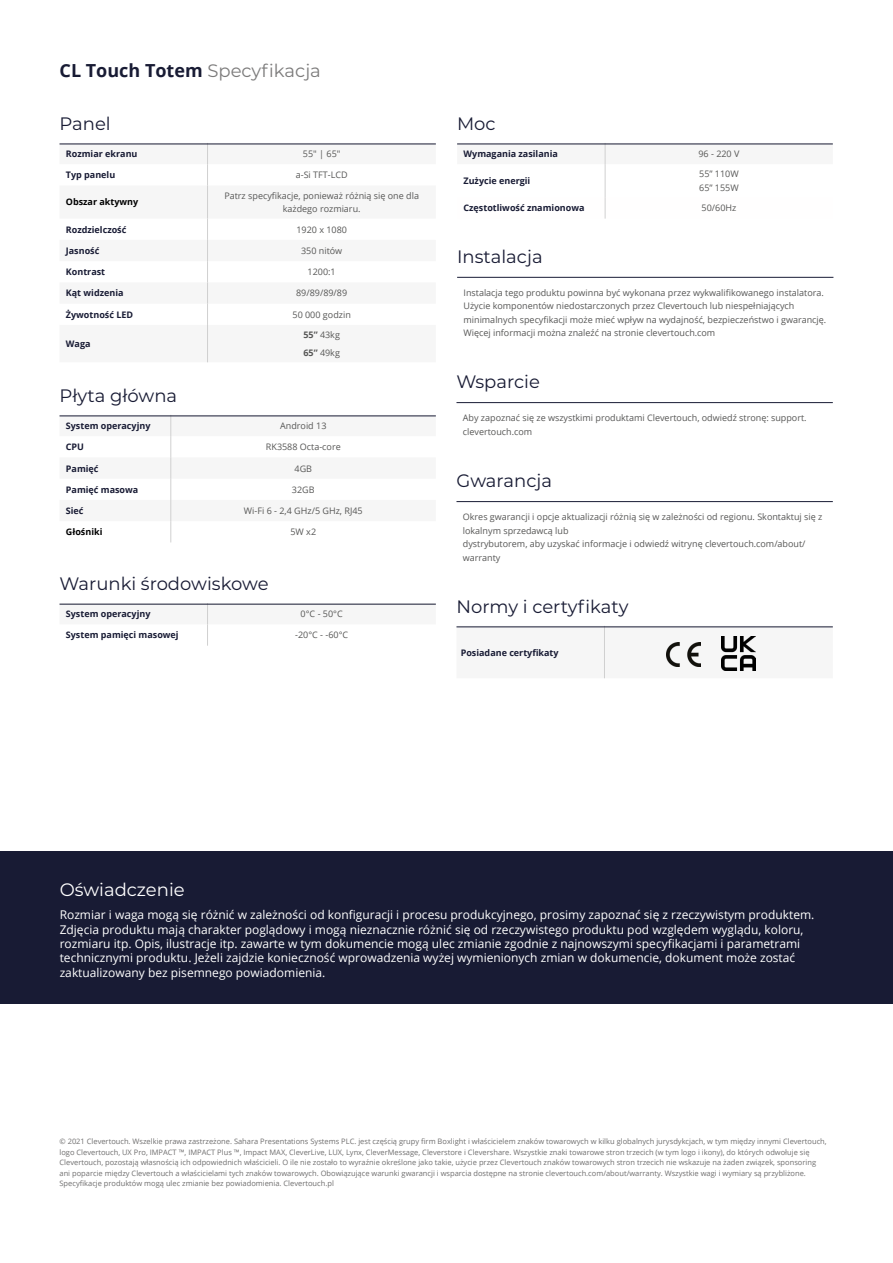
<style>
.page{position:relative;width:893px;height:1263px;background:#fff}
.page>*{position:absolute;margin:0;border:0;box-sizing:border-box;transform-origin:0 0}
.t1{font:18px "Montserrat";color:#181b34}
.t2{font:700 18px "Open Sans";color:#181b34}
.t3{font:18px "Montserrat";color:#fff}
.t4{font:12px/14.4px "Open Sans";color:#fff}
.t5{font:9px/13.5px "Open Sans";color:#575756}
.t6{font:700 9px "Open Sans";color:#181b34}
.t7{font:700 9px "Open Sans";color:#000}
.t8{font:7.5px/10.5px "Open Sans";color:#706f6f}
.s1{font-family:"Montserrat";font-weight:400;color:#7c7b7b}
.s2{font-weight:700}
</style>
<div class="page">
<svg style="left:60px;top:143px;width:376px;height:219px;fill:#f6f6f6"></svg>
<svg style="left:207px;top:143px;width:1px;height:42px"></svg>
<hr style="left:207px;top:185px;width:1px;height:34px;background:#d0d0d0">
<svg style="left:207px;top:219px;width:1px;height:106px"></svg>
<hr style="left:207px;top:325px;width:1px;height:37px;background:#d0d0d0">
<hr style="left:60px;top:144px;width:376px;height:1px;background:#181b34">
<svg style="left:60px;top:416px;width:376px;height:126px"></svg>
<hr style="left:60px;top:415px;width:376px;height:1px;background:#181b34">
<svg style="left:457px;top:143px;width:376px;height:76px"></svg>
<hr style="left:457px;top:144px;width:376px;height:1px;background:#181b34">
<svg style="left:60px;top:603px;width:376px;height:43px"></svg>
<hr style="left:60px;top:604px;width:376px;height:1px;background:#181b34">
<hr style="left:456px;top:501px;width:377px;height:1px;background:#181b34">
<hr style="left:457px;top:277px;width:376px;height:1px;background:#181b34">
<hr style="left:456px;top:402px;width:377px;height:1px;background:#181b34">
<div style="left:456px;top:627px;width:377px;height:44px;background:#f6f6f6"></div>
<hr style="left:604px;top:626px;width:1px;height:52px;background:#d0d0d0">
<hr style="left:456px;top:626px;width:377px;height:1px;background:#181b34">
<img style="left:667px;top:642px;width:33px;height:24px">
<img style="left:721px;top:637px;width:34px;height:34px">
<div style="left:0;top:851px;width:893px;height:153px;background:#181b34"></div>
<h1 class="t2" style="left:60px;top:58px;width:263px">CL Touch Totem <span class="s1">Specyfikacja</span></h1>
<h1 class="t1" style="left:60px;top:111px;width:53px">Panel</h1>
<p class="t6" style="left:66px;top:147px;width:73px">Rozmiar ekranu</p>
<p class="t5" style="left:303px;top:147px;width:39px">55" | 65"</p>
<p class="t6" style="left:66px;top:169px;width:51px">Typ panelu</p>
<p class="t5" style="left:296px;top:168px;width:53px">a-Si TFT-LCD</p>
<p class="t7" style="left:66px;top:196px;width:74px">Obszar aktywny</p>
<p class="t5" style="left:224px;top:188px;width:196px;text-align:center">Patrz specyfikacje, ponieważ różnią się one dla każdego rozmiaru.</p>
<p class="t6" style="left:66px;top:223px;width:62px">Rozdzielczość</p>
<p class="t5" style="left:296px;top:222px;width:52px">1920 x 1080</p>
<p class="t6" style="left:66px;top:244px;width:35px">Jasność</p>
<p class="t5" style="left:301px;top:244px;width:43px">350 nitów</p>
<p class="t6" style="left:66px;top:266px;width:41px">Kontrast</p>
<p class="t5" style="left:308px;top:265px;width:30px">1200:1</p>
<p class="t6" style="left:66px;top:287px;width:59px">Kąt widzenia</p>
<p class="t5" style="left:296px;top:286px;width:53px">89/89/89/89</p>
<p class="t6" style="left:66px;top:308px;width:69px">Żywotność LED</p>
<p class="t5" style="left:293px;top:307px;width:60px">50 000 godzin</p>
<p class="t6" style="left:66px;top:337px;width:26px">Waga</p>
<p class="t5" style="left:303px;top:326px;width:38px;line-height:17.7px"><span class="s2">55”</span> 43kg<br><span class="s2">65”</span> 49kg</p>
<h1 class="t1" style="left:60px;top:383px;width:119px">Płyta główna</h1>
<p class="t6" style="left:66px;top:419px;width:86px">System operacyjny</p>
<p class="t5" style="left:280px;top:419px;width:48px">Android 13</p>
<p class="t6" style="left:66px;top:441px;width:20px">CPU</p>
<p class="t5" style="left:266px;top:440px;width:76px">RK3588 Octa-core</p>
<p class="t6" style="left:66px;top:462px;width:34px">Pamięć</p>
<p class="t5" style="left:295px;top:461px;width:19px">4GB</p>
<p class="t6" style="left:66px;top:483px;width:74px">Pamięć masowa</p>
<p class="t5" style="left:292px;top:482px;width:24px">32GB</p>
<p class="t6" style="left:66px;top:504px;width:19px">Sieć</p>
<p class="t5" style="left:244px;top:504px;width:120px">Wi-Fi 6 - 2,4 GHz/5 GHz, RJ45</p>
<p class="t7" style="left:66px;top:526px;width:38px">Głośniki</p>
<p class="t5" style="left:290px;top:525px;width:27px">5W x2</p>
<h1 class="t1" style="left:60px;top:571px;width:211px">Warunki środowiskowe</h1>
<p class="t6" style="left:66px;top:608px;width:86px">System operacyjny</p>
<p class="t5" style="left:301px;top:607px;width:44px">0°C - 50°C</p>
<p class="t6" style="left:66px;top:629px;width:114px">System pamięci masowej</p>
<p class="t5" style="left:295px;top:628px;width:55px">-20°C - -60°C</p>
<h1 class="t1" style="left:457px;top:111px;width:40px">Moc</h1>
<p class="t6" style="left:463px;top:147px;width:96px">Wymagania zasilania</p>
<p class="t5" style="left:698px;top:147px;width:43px">96 - 220 V</p>
<p class="t6" style="left:463px;top:175px;width:68px">Zużycie energii</p>
<p class="t5" style="left:699px;top:167px;width:41px">55” 110W<br>65” 155W</p>
<p class="t6" style="left:463px;top:202px;width:123px">Częstotliwość znamionowa</p>
<p class="t5" style="left:702px;top:201px;width:36px">50/60Hz</p>
<h1 class="t1" style="left:457px;top:244px;width:87px">Instalacja</h1>
<p class="t5" style="left:463px;top:286px;width:364px">Instalacja tego produktu powinna być wykonana przez wykwalifikowanego instalatora.<br>Użycie komponentów niedostarczonych przez Clevertouch lub niespełniających minimalnych specyfikacji może mieć wpływ na wydajność, bezpieczeństwo i gwarancję.<br>Więcej informacji można znaleźć na stronie clevertouch.com</p>
<h1 class="t1" style="left:456px;top:370px;width:85px">Wsparcie</h1>
<p class="t5" style="left:463px;top:411px;width:345px">Aby zapoznać się ze wszystkimi produktami Clevertouch, odwiedź stronę: support. clevertouch.com</p>
<h1 class="t1" style="left:456px;top:469px;width:97px">Gwarancja</h1>
<p class="t5" style="left:463px;top:510px;width:361px">Okres gwarancji i opcje aktualizacji różnią się w zależności od regionu. Skontaktuj się z lokalnym sprzedawcą lub<br>dystrybutorem, aby uzyskać informacje i odwiedź witrynę clevertouch.com/about/ warranty</p>
<h1 class="t1" style="left:456px;top:594px;width:173px">Normy i certyfikaty</h1>
<p class="t6" style="left:461px;top:646px;width:99px">Posiadane certyfikaty</p>
<h1 class="t3" style="left:60px;top:877px;width:127px">Oświadczenie</h1>
<p class="t4" style="left:60px;top:907px;width:756px">Rozmiar i waga mogą się różnić w zależności od konfiguracji i procesu produkcyjnego, prosimy zapoznać się z rzeczywistym produktem.<br>Zdjęcia produktu mają charakter poglądowy i mogą nieznacznie różnić się od rzeczywistego produktu pod względem wyglądu, koloru, rozmiaru itp. Opis, ilustracje itp. zawarte w tym dokumencie mogą ulec zmianie zgodnie z najnowszymi specyfikacjami i parametrami technicznymi produktu. Jeżeli zajdzie konieczność wprowadzenia wyżej wymienionych zmian w dokumencie, dokument może zostać zaktualizowany bez pisemnego powiadomienia.</p>
<p class="t8" style="left:60px;top:1136px;width:769px">© 2021 Clevertouch. Wszelkie prawa zastrzeżone. Sahara Presentations Systems PLC. jest częścią grupy firm Boxlight i właścicielem znaków towarowych w kilku globalnych jurysdykcjach, w tym między innymi Clevertouch, logo Clevertouch, UX Pro, IMPACT ™, IMPACT Plus ™, Impact MAX, CleverLive, LUX, Lynx, CleverMessage, Cleverstore i Clevershare. Wszystkie znaki towarowe stron trzecich (w tym logo i ikony), do których odwołuje się Clevertouch, pozostają własnością ich odpowiednich właścicieli. O ile nie zostało to wyraźnie określone jako takie, użycie przez Clevertouch znaków towarowych stron trzecich nie wskazuje na żaden związek, sponsoring ani poparcie między Clevertouch a właścicielami tych znaków towarowych. Obowiązujące warunki gwarancji i wsparcia dostępne na stronie clevertouch.com/about/warranty. Wszystkie wagi i wymiary są przybliżone.<br>Specyfikacje produktów mogą ulec zmianie bez powiadomienia. Clevertouch.pl</p>
</div>
